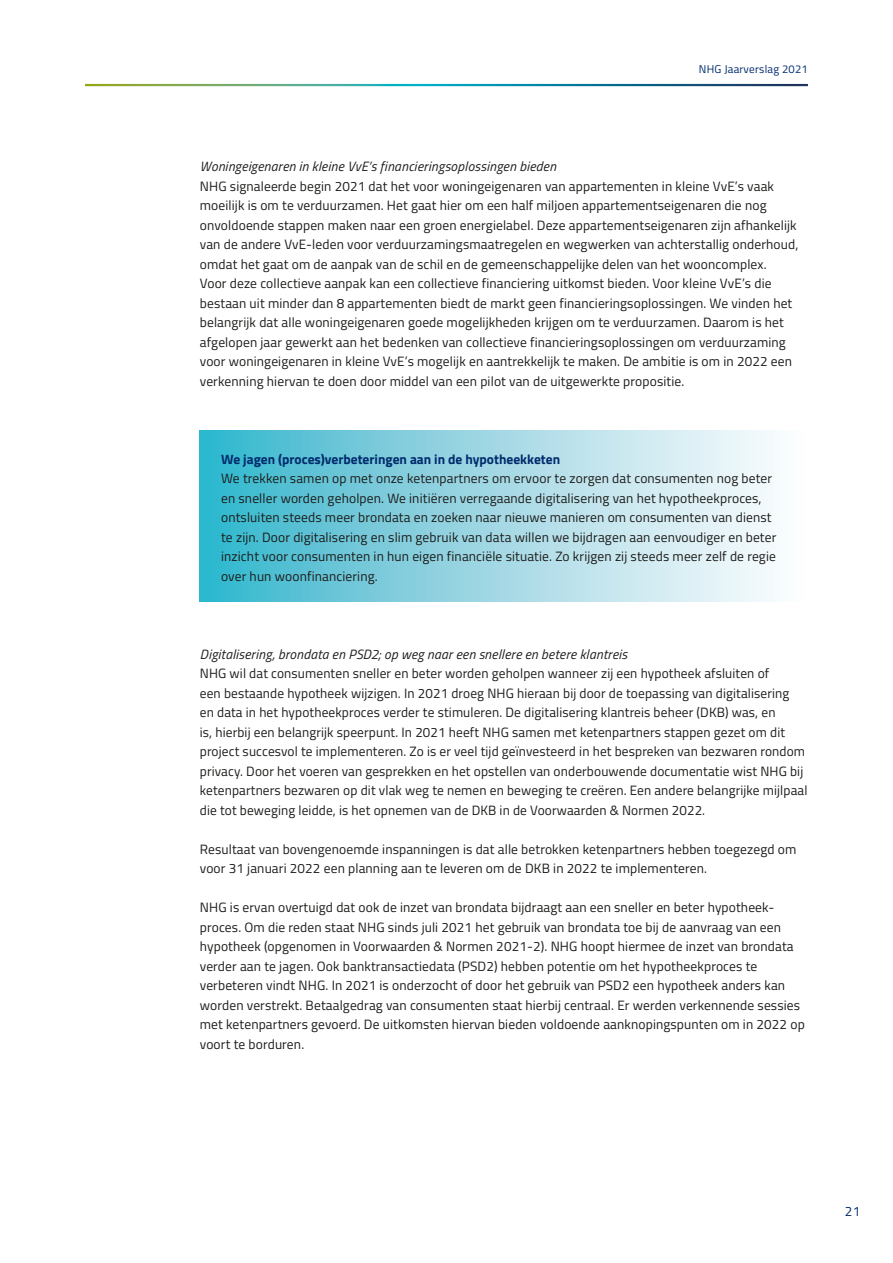
<style>
.page{position:relative;width:893px;height:1263px;background:#fff}
.page>*{position:absolute;margin:0;border:0;box-sizing:border-box;transform-origin:0 0}
.nhg_PLAT{font:13.5px/19.5px "Titillium Web";letter-spacing:.01em;color:#1d1d1b}
.Plat_kader{font:13.5px/19.5px "Titillium Web";letter-spacing:.01em;color:#1d1d1b}
.nhg_KOP5_cursief{font:italic 13.5px "Titillium Web";letter-spacing:.02em;color:#1d1d1b}
.Kopje_kader{font:700 13.5px "Titillium Web";color:#002b6d}
.t1{font:13.5px "Titillium Web";color:#002b6d}
.t2{font:11.25px "Titillium Web";letter-spacing:.02em;color:#002b6d}
</style>
<div class="page">
<svg style="left:200px;top:430px;width:573px;height:172px;background:#9ad7e4"></svg>
<p class="t2" style="left:699px;top:61px;width:111px">NHG Jaarverslag 2021</p>
<p class="nhg_KOP5_cursief" style="left:200px;top:156px;width:358px">Woningeigenaren in kleine VvE’s financieringsoplossingen bieden</p>
<p class="nhg_PLAT" style="left:200px;top:175px;width:600px">NHG signaleerde begin 2021 dat het voor woningeigenaren van appartementen in kleine VvE’s vaak moeilijk is om te verduurzamen. Het gaat hier om een half miljoen appartementseigenaren die nog onvoldoende stappen maken naar een groen energielabel. Deze appartementseigenaren zijn afhankelijk van de andere VvE-leden voor verduurzamingsmaatregelen en wegwerken van achterstallig onderhoud, omdat het gaat om de aanpak van de schil en de gemeenschappelijke delen van het wooncomplex.<br>Voor deze collectieve aanpak kan een collectieve financiering uitkomst bieden. Voor kleine VvE’s die bestaan uit minder dan 8 appartementen biedt de markt geen financieringsoplossingen. We vinden het belangrijk dat alle woningeigenaren goede mogelijkheden krijgen om te verduurzamen. Daarom is het afgelopen jaar gewerkt aan het bedenken van collectieve financieringsoplossingen om verduurzaming voor woningeigenaren in kleine VvE’s mogelijk en aantrekkelijk te maken. De ambitie is om in 2022 een verkenning hiervan te doen door middel van een pilot van de uitgewerkte propositie.</p>
<p class="Kopje_kader" style="left:221px;top:448px;width:341px">We jagen (proces)verbeteringen aan in de hypotheekketen</p>
<p class="Plat_kader" style="left:221px;top:468px;width:557px">We trekken samen op met onze ketenpartners om ervoor te zorgen dat consumenten nog beter en sneller worden geholpen. We initiëren verregaande digitalisering van het hypotheekproces, ontsluiten steeds meer brondata en zoeken naar nieuwe manieren om consumenten van dienst te zijn. Door digitalisering en slim gebruik van data willen we bijdragen aan eenvoudiger en beter inzicht voor consumenten in hun eigen financiële situatie. Zo krijgen zij steeds meer zelf de regie over hun woonfinanciering.</p>
<p class="nhg_KOP5_cursief" style="left:200px;top:644px;width:429px">Digitalisering, brondata en PSD2; op weg naar een snellere en betere klantreis</p>
<p class="nhg_PLAT" style="left:200px;top:663px;width:609px">NHG wil dat consumenten sneller en beter worden geholpen wanneer zij een hypotheek afsluiten of<br>een bestaande hypotheek wijzigen. In 2021 droeg NHG hieraan bij door de toepassing van digitalisering<br>en data in het hypotheekproces verder te stimuleren. De digitalisering klantreis beheer (DKB) was, en<br>is, hierbij een belangrijk speerpunt. In 2021 heeft NHG samen met ketenpartners stappen gezet om dit project succesvol te implementeren. Zo is er veel tijd geïnvesteerd in het bespreken van bezwaren rondom privacy. Door het voeren van gesprekken en het opstellen van onderbouwende documentatie wist NHG bij ketenpartners bezwaren op dit vlak weg te nemen en beweging te creëren. Een andere belangrijke mijlpaal die tot beweging leidde, is het opnemen van de DKB in de Voorwaarden &amp; Normen 2022.</p>
<p class="nhg_PLAT" style="left:200px;top:838px;width:598px">Resultaat van bovengenoemde inspanningen is dat alle betrokken ketenpartners hebben toegezegd om voor 31 januari 2022 een planning aan te leveren om de DKB in 2022 te implementeren.</p>
<p class="nhg_PLAT" style="left:200px;top:897px;width:606px">NHG is ervan overtuigd dat ook de inzet van brondata bijdraagt aan een sneller en beter hypotheek&shy;proces. Om die reden staat NHG sinds juli 2021 het gebruik van brondata toe bij de aanvraag van een hypotheek (opgenomen in Voorwaarden &amp; Normen 2021-2). NHG hoopt hiermee de inzet van brondata verder aan te jagen. Ook banktransactiedata (PSD2) hebben potentie om het hypotheekproces te verbeteren vindt NHG. In 2021 is onderzocht of door het gebruik van PSD2 een hypotheek anders kan worden verstrekt. Betaalgedrag van consumenten staat hierbij centraal. Er werden verkennende sessies met ketenpartners gevoerd. De uitkomsten hiervan bieden voldoende aanknopingspunten om in 2022 op voort te borduren.</p>
<p class="t1" style="left:845px;top:1201px;width:17px">21</p>
</div>
